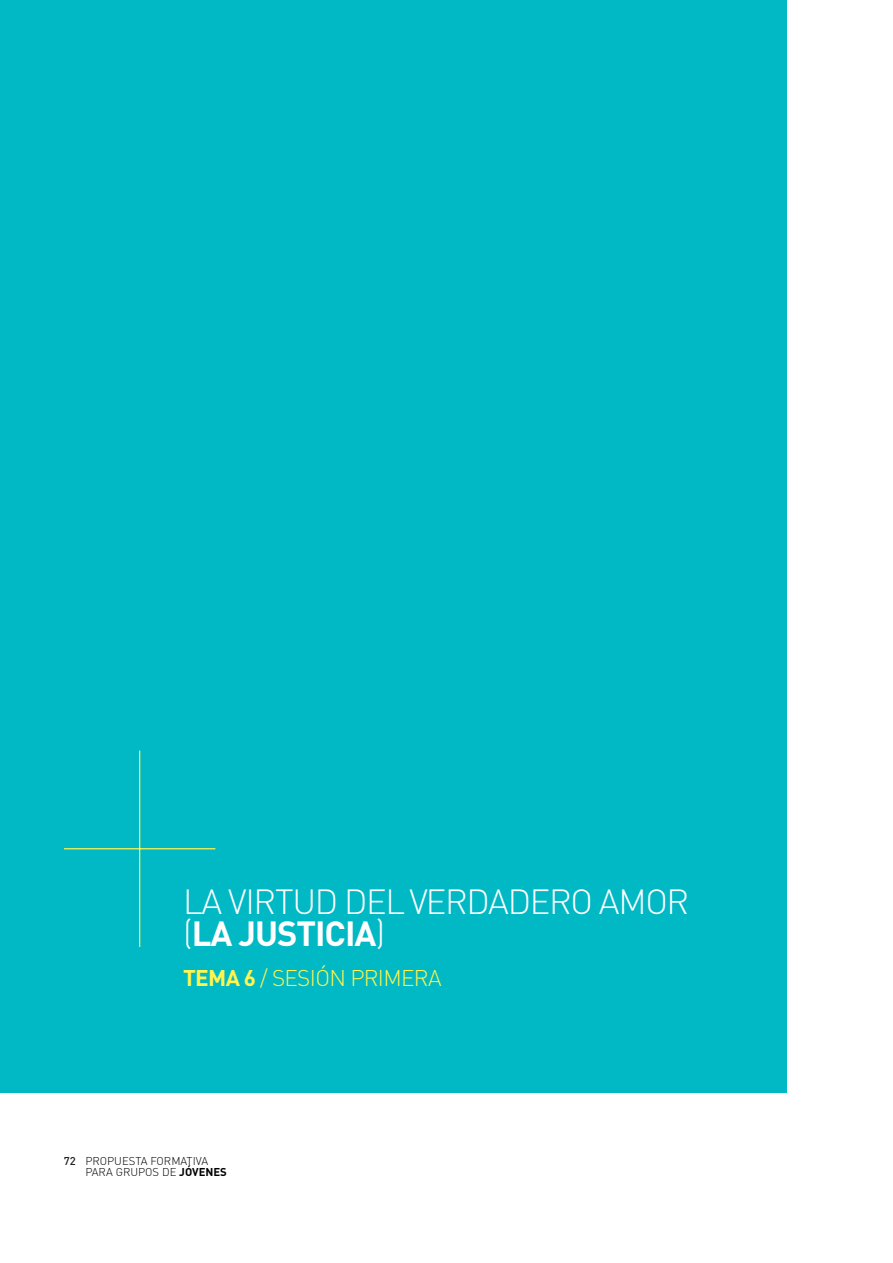
<style>
.page{position:relative;width:893px;height:1263px;background:#fff}
.page>*{position:absolute;margin:0;border:0;box-sizing:border-box;transform-origin:0 0}
.t1{font:300 34.5px "DINOT";letter-spacing:-.035em;color:#fff}
.t2{font:700 34.5px "DINOT";letter-spacing:-.03em;color:#fff}
.t3{font:300 22.5px "DINOT";letter-spacing:-.03em;color:#fff54d}
.t4{font:300 11.25px "DINOT";color:#000}
.t5{font:500 11.25px "DINOT";color:#231f20}
.s1{font-weight:300}
.s2{font-weight:700}
</style>
<div class="page">
<div style="left:0;top:0;width:787px;height:1093px;background:#00b9c5"></div>
<hr style="left:139px;top:751px;width:1px;height:195px;background:#fff54d">
<hr style="left:64px;top:848px;width:151px;height:1px;background:#fff54d">
<p class="t1" style="left:183px;top:878px;width:508px">LA VIRTUD DEL VERDADERO AMOR</p>
<p class="t2" style="left:183px;top:910px;width:204px"><span class="s1">(</span>LA JUSTICIA<span class="s1">)</span></p>
<p class="t3" style="left:183px;top:963px;width:260px"><span class="s2">TEMA 6</span> / SESIÓN PRIMERA</p>
<p class="t5" style="left:64px;top:1153px;width:13px">72</p>
<p class="t4" style="left:85px;top:1153px;width:124px">PROPUESTA FORMATIVA</p>
<p class="t4" style="left:85px;top:1165px;width:143px">PARA GRUPOS DE <span class="s2">JÓVENES</span></p>
</div>
